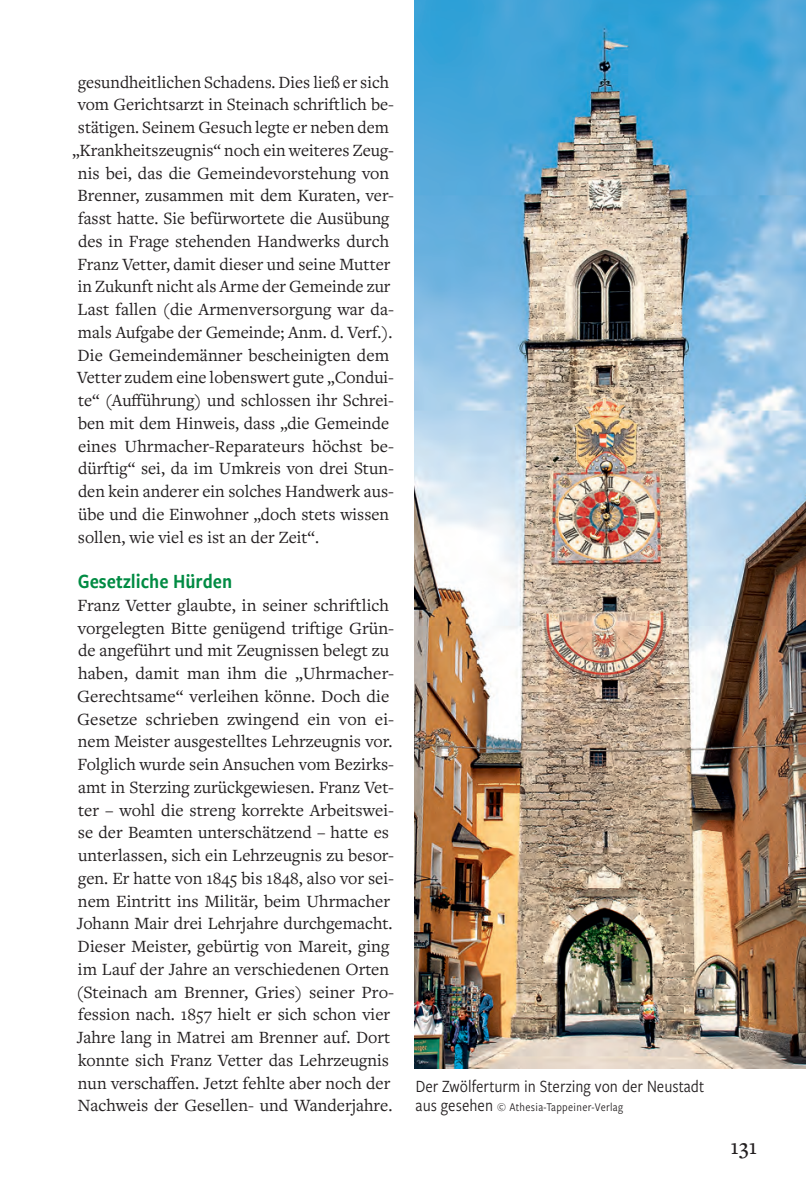
<style>
.page{position:relative;width:806px;height:1189px;background:#fff}
.page>*{position:absolute;margin:0;border:0;box-sizing:border-box;transform-origin:0 0}
.t1{font:500 22.75px "Freight Text Pro";color:#231f20}
.t2{font:21px "Freight Sans Cnd Pro Semi";color:#008b43}
.t3{font:17.85px/22.8px "Freight Text Pro";color:#231f20}
.t4{font:17.85px "Freight Sans Cnd Pro";color:#231f20}
.t5{font:12.25px "Freight Sans Cnd Pro";letter-spacing:.025em;color:#231f20}
.s1{font-size:17.85px}
</style>
<div class="page">
<img style="left:414px;top:0;width:391px;height:1068px">
<p class="t3" style="left:78px;top:70px;width:312px">gesundheitlichen Schadens. Dies ließ er sich</p>
<p class="t3" style="left:78px;top:93px;width:318px">vom Gerichtsarzt in Steinach schriftlich be-</p>
<p class="t3" style="left:78px;top:115px;width:312px">stätigen. Seinem Gesuch legte er neben dem</p>
<p class="t3" style="left:72px;top:138px;width:323px">„Krankheitszeugnis“ noch ein weiteres Zeug-</p>
<p class="t3" style="left:78px;top:161px;width:313px">nis bei, das die Gemeindevorstehung von</p>
<p class="t3" style="left:78px;top:184px;width:318px">Brenner, zusammen mit dem Kuraten, ver-</p>
<p class="t3" style="left:78px;top:206px;width:312px">fasst hatte. Sie befürwortete die Ausübung</p>
<p class="t3" style="left:78px;top:229px;width:312px">des in Frage stehenden Handwerks durch</p>
<p class="t3" style="left:78px;top:252px;width:314px">Franz Vetter, damit dieser und seine Mutter</p>
<p class="t3" style="left:78px;top:275px;width:314px">in Zukunft nicht als Arme der Gemeinde zur</p>
<p class="t3" style="left:78px;top:297px;width:318px">Last fallen (die Armenversorgung war da-</p>
<p class="t3" style="left:78px;top:320px;width:316px">mals Aufgabe der Gemeinde; Anm. d. Verf.).</p>
<p class="t3" style="left:78px;top:343px;width:313px">Die Gemeindemänner bescheinigten dem</p>
<p class="t3" style="left:77px;top:366px;width:318px">Vetter zudem eine lobenswert gute „Condui-</p>
<p class="t3" style="left:78px;top:388px;width:317px">te“ (Aufführung) und schlossen ihr Schrei-</p>
<p class="t3" style="left:78px;top:411px;width:312px">ben mit dem Hinweis, dass „die Gemeinde</p>
<p class="t3" style="left:78px;top:434px;width:317px">eines Uhrmacher-Reparateurs höchst be-</p>
<p class="t3" style="left:78px;top:457px;width:317px">dürftig“ sei, da im Umkreis von drei Stun-</p>
<p class="t3" style="left:78px;top:479px;width:317px">den kein anderer ein solches Handwerk aus-</p>
<p class="t3" style="left:78px;top:502px;width:312px">übe und die Einwohner „doch stets wissen</p>
<p class="t3" style="left:78px;top:525px;width:242px">sollen, wie viel es ist an der Zeit“.</p>
<p class="t2" style="left:78px;top:567px;width:156px">Gesetzliche Hürden</p>
<p class="t3" style="left:76px;top:593px;width:319px">Franz Vetter glaubte, in seiner schriftlich vorgelegten Bitte genügend triftige Grün&shy;de angeführt und mit Zeugnissen belegt zu haben, damit man ihm die „Uhrmacher-Gerechtsame“ verleihen könne. Doch die Gesetze schrieben zwingend ein von ei&shy;nem Meister ausgestelltes Lehrzeugnis vor.<br>Folglich wurde sein Ansuchen vom Bezirks&shy;amt in Sterzing zurückgewiesen. Franz Vet&shy;ter – wohl die streng korrekte Arbeitswei&shy;se der Beamten unterschätzend – hatte es unterlassen, sich ein Lehrzeugnis zu besor&shy;gen. Er hatte von 1845 bis 1848, also vor sei&shy;nem Eintritt ins Militär, beim Uhrmacher Johann Mair drei Lehrjahre durchgemacht.<br>Dieser Meister, gebürtig von Mareit, ging im Lauf der Jahre an verschiedenen Orten (Steinach am Brenner, Gries) seiner Pro&shy;fession nach. 1857 hielt er sich schon vier Jahre lang in Matrei am Brenner auf. Dort konnte sich Franz Vetter das Lehrzeugnis nun verschaffen. Jetzt fehlte aber noch der Nachweis der Gesellen- und Wanderjahre.</p>
<p class="t4" style="left:415px;top:1074px;width:290px">Der Zwölferturm in Sterzing von der Neustadt</p>
<p class="t5" style="left:415px;top:1099px;width:209px"><span class="s1">aus gesehen</span> © Athesia-Tappeiner-Verlag</p>
<p class="t1" style="left:730px;top:1132px;width:28px">131</p>
</div>
